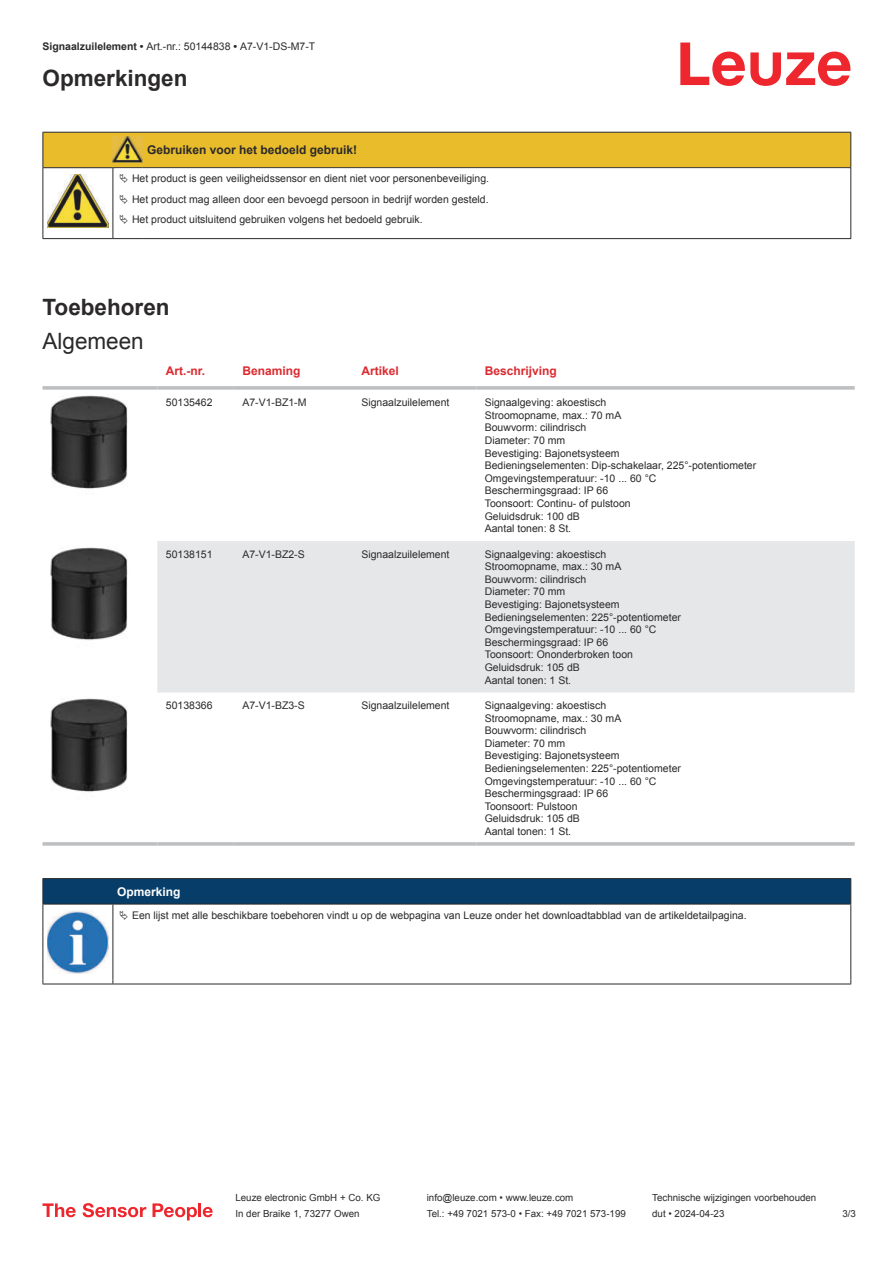
<style>
.page{position:relative;width:893px;height:1263px;background:#fff}
.page>*{position:absolute;margin:0;border:0;box-sizing:border-box;transform-origin:0 0}
.t1{font:700 22.5px "Arial";color:#2b292a}
.t2{font:22.5px "Arial";color:#2b292a}
.t3{font:700 12px "Arial";color:#db2a30}
.t4{font:700 12px "Arial";color:#2b292a}
.t5{font:700 12px "Arial";color:#fff}
.t6{font:10.5px/12.6px "Arial";color:#2b292a}
.t7{font:9.75px "Arial";color:#2b292a}
.s1{font-weight:700}
</style>
<div class="page">
<svg style="left:680px;top:43px;width:170px;height:43px"></svg>
<div style="left:157px;top:541px;width:698px;height:151px;background:#e6e7e9"></div>
<svg style="left:43px;top:386px;width:114px;height:4px"></svg>
<svg style="left:157px;top:386px;width:77px;height:4px"></svg>
<svg style="left:234px;top:386px;width:119px;height:4px"></svg>
<svg style="left:353px;top:386px;width:123px;height:4px"></svg>
<svg style="left:476px;top:386px;width:379px;height:4px;background:#c3c5c7"></svg>
<svg style="left:43px;top:842px;width:114px;height:4px"></svg>
<hr style="left:157px;top:842px;width:77px;height:4px;background:#c6c8c9">
<svg style="left:234px;top:842px;width:119px;height:4px"></svg>
<svg style="left:353px;top:842px;width:123px;height:4px"></svg>
<hr style="left:476px;top:842px;width:379px;height:4px;background:#c6c8c9">
<img style="left:50px;top:395px;width:78px;height:94px">
<img style="left:50px;top:547px;width:78px;height:93px">
<img style="left:50px;top:698px;width:78px;height:94px">
<svg style="left:44px;top:905px;width:806px;height:79px"></svg>
<hr style="left:43px;top:904px;width:70px;height:1px;background:#2b292a">
<svg style="left:43px;top:878px;width:808px;height:26px;background:#083c65"></svg>
<hr style="left:113px;top:904px;width:738px;height:1px;background:#2b292a">
<hr style="left:43px;top:904px;width:1px;height:75px;background:#2b292a">
<hr style="left:113px;top:904px;width:1px;height:75px;background:#2b292a">
<hr style="left:850px;top:904px;width:1px;height:75px;background:#2b292a">
<hr style="left:43px;top:984px;width:70px;height:1px;background:#2b292a">
<hr style="left:113px;top:984px;width:738px;height:1px;background:#2b292a">
<img style="left:47px;top:910px;width:61px;height:63px">
<div style="left:115px;top:905px;width:734px;height:20px;background:#fff"></div>
<svg style="left:43px;top:1203px;width:33px;height:14px"></svg>
<svg style="left:83px;top:1203px;width:63px;height:14px"></svg>
<svg style="left:153px;top:1203px;width:44px;height:17px"></svg>
<hr style="left:198px;top:1203px;width:3px;height:14px;background:#ed272d">
<svg style="left:203px;top:1207px;width:10px;height:10px"></svg>
<hr style="left:43px;top:238px;width:70px;height:1px;background:#2b292a">
<hr style="left:113px;top:238px;width:30px;height:1px;background:#2b292a">
<hr style="left:143px;top:238px;width:708px;height:1px;background:#2b292a">
<svg style="left:43px;top:132px;width:808px;height:106px"></svg>
<p class="t6" style="left:43px;top:41px;width:274px"><span class="s1">Signaalzuilelement •</span> Art.-nr.: 50144838 <span class="s1">•</span> A7-V1-DS-M7-T</p>
<h1 class="t1" style="left:43px;top:69px;width:147px">Opmerkingen</h1>
<p class="t4" style="left:147px;top:145px;width:212px">Gebruiken voor het bedoeld gebruik!</p>
<p class="t6" style="left:132px;top:170px;width:359px;line-height:20.2px;text-align:justify">Het product is geen veiligheidssensor en dient niet voor personenbeveiliging.<br>Het product mag alleen door een bevoegd persoon in bedrijf worden gesteld.<br>Het product uitsluitend gebruiken volgens het bedoeld gebruik.</p>
<h1 class="t1" style="left:43px;top:298px;width:129px">Toebehoren</h1>
<h1 class="t2" style="left:43px;top:333px;width:103px">Algemeen</h1>
<p class="t3" style="left:166px;top:366px;width:41px">Art.-nr.</p>
<p class="t3" style="left:242px;top:366px;width:60px">Benaming</p>
<p class="t3" style="left:361px;top:366px;width:39px">Artikel</p>
<p class="t3" style="left:485px;top:366px;width:74px">Beschrijving</p>
<p class="t6" style="left:166px;top:397px;width:48px">50135462</p>
<p class="t6" style="left:242px;top:397px;width:66px">A7-V1-BZ1-M</p>
<p class="t6" style="left:361px;top:397px;width:90px">Signaalzuilelement</p>
<p class="t6" style="left:485px;top:397px;width:273px">Signaalgeving: akoestisch<br>Stroomopname, max.: 70 mA<br>Bouwvorm: cilindrisch<br>Diameter: 70 mm<br>Bevestiging: Bajonetsysteem<br>Bedieningselementen: Dip-schakelaar, 225°-potentiometer<br>Omgevingstemperatuur: -10 ... 60 °C<br>Beschermingsgraad: IP 66<br>Toonsoort: Continu- of pulstoon<br>Geluidsdruk: 100 dB<br>Aantal tonen: 8 St.</p>
<p class="t6" style="left:166px;top:548px;width:48px">50138151</p>
<p class="t6" style="left:242px;top:548px;width:64px">A7-V1-BZ2-S</p>
<p class="t6" style="left:361px;top:548px;width:90px">Signaalzuilelement</p>
<p class="t6" style="left:485px;top:548px;width:198px">Signaalgeving: akoestisch<br>Stroomopname, max.: 30 mA<br>Bouwvorm: cilindrisch<br>Diameter: 70 mm<br>Bevestiging: Bajonetsysteem<br>Bedieningselementen: 225°-potentiometer<br>Omgevingstemperatuur: -10 ... 60 °C<br>Beschermingsgraad: IP 66<br>Toonsoort: Ononderbroken toon<br>Geluidsdruk: 105 dB<br>Aantal tonen: 1 St.</p>
<p class="t6" style="left:166px;top:700px;width:48px">50138366</p>
<p class="t6" style="left:242px;top:700px;width:64px">A7-V1-BZ3-S</p>
<p class="t6" style="left:361px;top:700px;width:90px">Signaalzuilelement</p>
<p class="t6" style="left:485px;top:700px;width:198px">Signaalgeving: akoestisch<br>Stroomopname, max.: 30 mA<br>Bouwvorm: cilindrisch<br>Diameter: 70 mm<br>Bevestiging: Bajonetsysteem<br>Bedieningselementen: 225°-potentiometer<br>Omgevingstemperatuur: -10 ... 60 °C<br>Beschermingsgraad: IP 66<br>Toonsoort: Pulstoon<br>Geluidsdruk: 105 dB<br>Aantal tonen: 1 St.</p>
<p class="t5" style="left:117px;top:886px;width:65px">Opmerking</p>
<p class="t6" style="left:132px;top:910px;width:616px">Een lijst met alle beschikbare toebehoren vindt u op de webpagina van Leuze onder het downloadtabblad van de artikeldetailpagina.</p>
<p class="t7" style="left:235px;top:1194px;width:146px">Leuze electronic GmbH + Co. KG</p>
<p class="t7" style="left:427px;top:1194px;width:148px">info@leuze.com • www.leuze.com</p>
<p class="t7" style="left:652px;top:1194px;width:166px">Technische wijzigingen voorbehouden</p>
<p class="t7" style="left:235px;top:1210px;width:126px">In der Braike 1, 73277 Owen</p>
<p class="t7" style="left:427px;top:1210px;width:201px">Tel.: +49 7021 573-0 • Fax: +49 7021 573-199</p>
<p class="t7" style="left:652px;top:1210px;width:74px">dut • 2024-04-23</p>
<p class="t7" style="left:842px;top:1210px;width:15px">3 /3</p>
</div>
